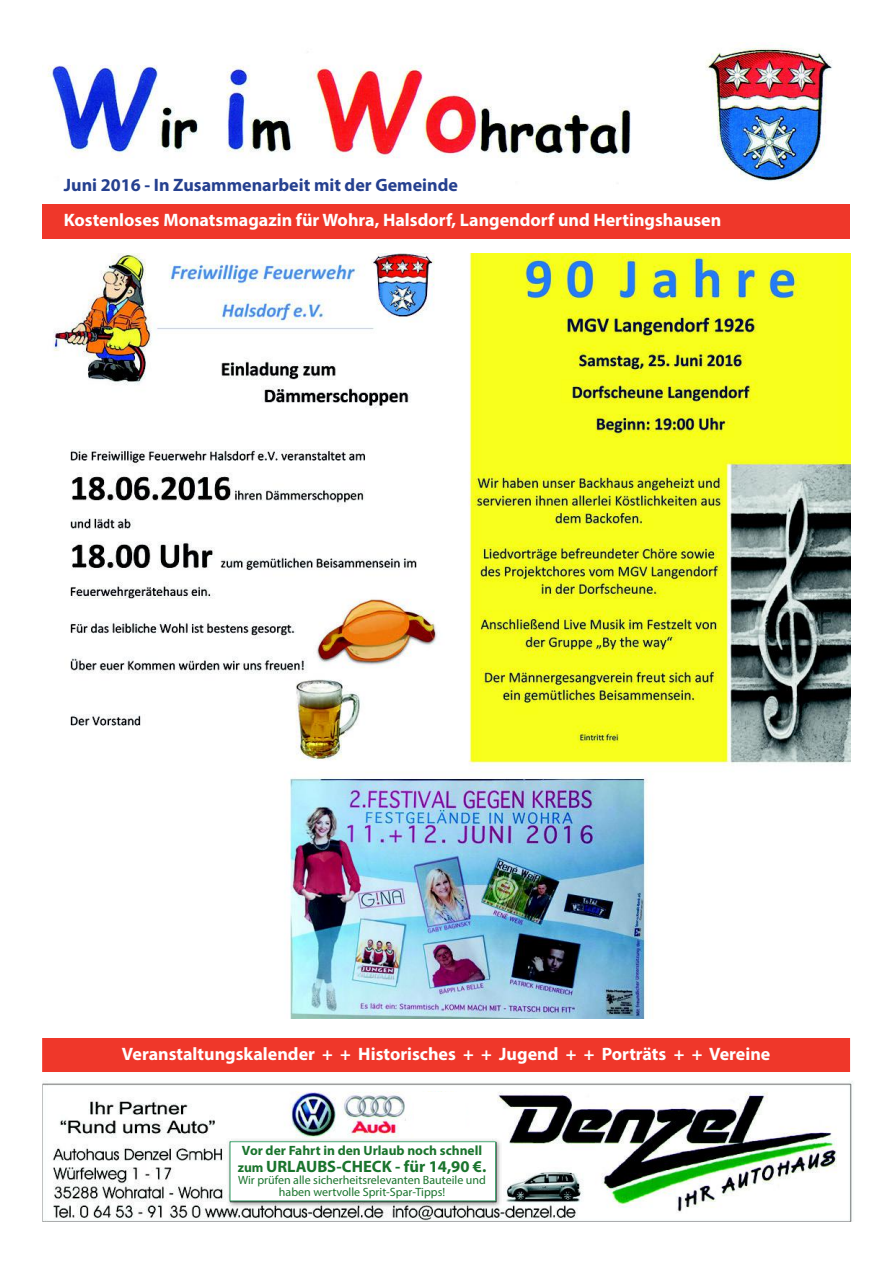
<style>
.page{position:relative;width:893px;height:1263px;background:#fff}
.page>*{position:absolute;margin:0;border:0;box-sizing:border-box;transform-origin:0 0}
.t1{font:700 18px "Myriad Pro";color:#fff}
.t2{font:700 18px "Myriad Pro";color:#25408f}
.t3{font:700 16.5px "Myriad Pro";color:#1a742d}
.t4{font:700 13.5px "Myriad Pro";color:#1a742d}
.t5{font:12px/12px "Myriad Pro";color:#1a742d;text-align:center}
.s1{font-size:13.5px}
</style>
<div class="page">
<img style="left:47px;top:45px;width:785px;height:136px">
<img style="left:43px;top:1081px;width:810px;height:141px">
<div style="left:43px;top:204px;width:807px;height:34px;background:#ef372a"></div>
<div style="left:42px;top:1038px;width:809px;height:34px;background:#ef372a"></div>
<img style="left:226px;top:1138px;width:276px;height:69px">
<svg style="left:230px;top:1141px;width:266px;height:60px"></svg>
<div style="left:414px;top:1092px;width:50px;height:45px;background:#fff"></div>
<img style="left:53px;top:253px;width:797px;height:765px">
<p class="t2" style="left:64px;top:173px;width:396px">Juni 2016 - In Zusammenarbeit mit der Gemeinde</p>
<p class="t1" style="left:64px;top:208px;width:659px">Kostenloses Monatsmagazin für Wohra, Halsdorf, Langendorf und Hertingshausen</p>
<p class="t1" style="left:122px;top:1042px;width:650px">Veranstaltungskalender + + Historisches + + Jugend + + Porträts + + Vereine</p>
<p class="t4" style="left:242px;top:1142px;width:242px">Vor der Fahrt in den Urlaub noch schnell</p>
<p class="t3" style="left:238px;top:1155px;width:250px"><span class="s1">zum</span> URLAUBS-CHECK - für 14,90 €.</p>
<p class="t5" style="left:238px;top:1173px;width:249px">Wir prüfen alle sicherheitsrelevanten Bauteile und haben wertvolle Sprit-Spar-Tipps!</p>
</div>
